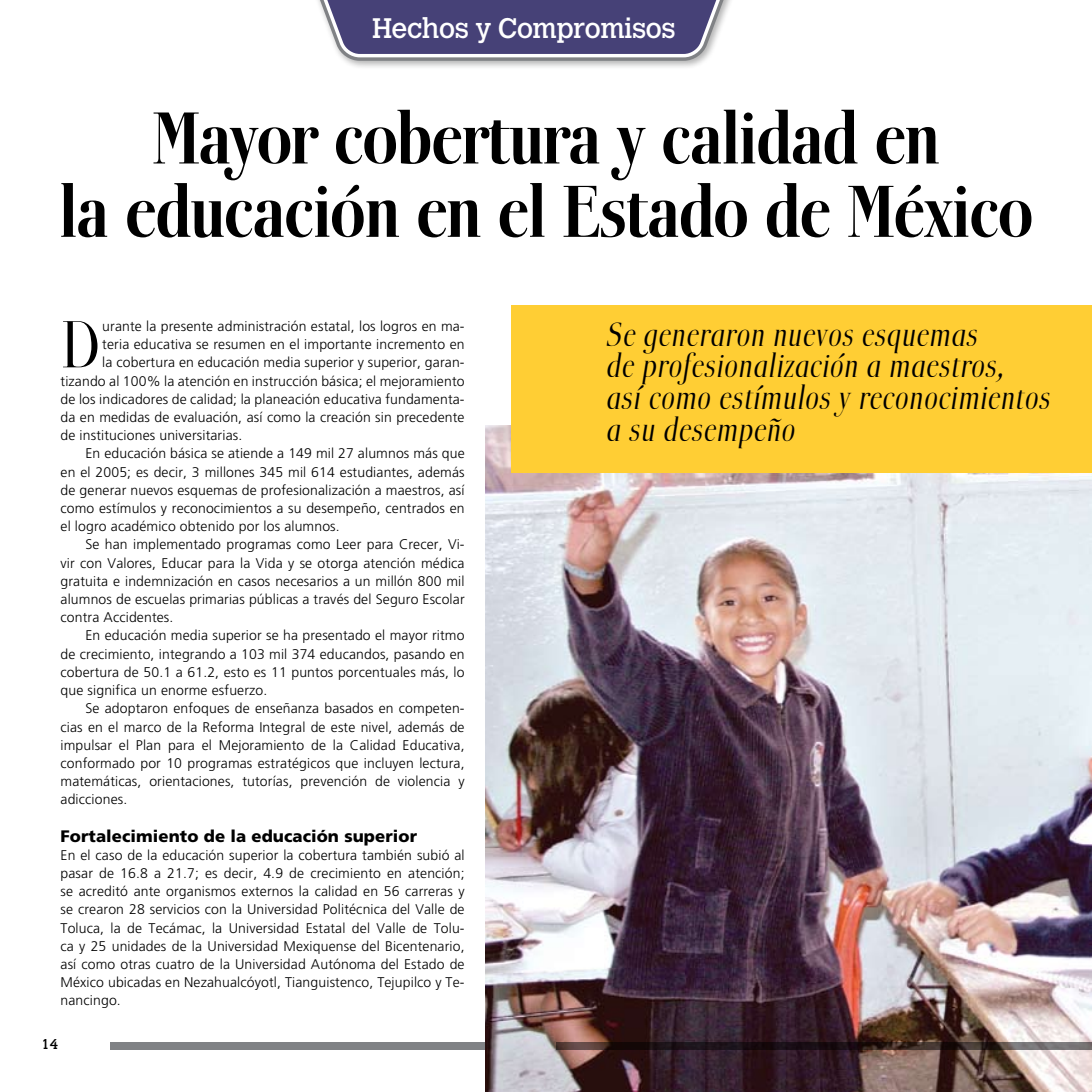
<style>
.page{position:relative;width:1092px;height:1092px;background:#fff}
.page>*{position:absolute;margin:0;border:0;box-sizing:border-box;transform-origin:0 0}
.t1{font:600 73.33px/73.3px "Boberia LL";letter-spacing:-.025em;color:#000;text-align:center}
.t2{font:300 66.33px "Boberia LL";color:#000}
.t3{font:italic 300 33.6px/31.7px "Boberia LL";color:#000}
.t4{font:28px "Calvert";letter-spacing:-.025em;color:#fff}
.t5{font:900 16.62px "Frutiger LT";letter-spacing:.005em;color:#000}
.t6{font:300 14px/18.2px "Frutiger CE";letter-spacing:.01em;color:#000;text-align:justify}
.t7{font:14px "Calvert";color:#000}
</style>
<div class="page">
<div style="left:110px;top:1041px;width:981px;height:8px;background:#808285"></div>
<img style="left:485px;top:425px;width:606px;height:666px">
<div style="left:511px;top:305px;width:580px;height:167px;background:#ffce34"></div>
<div style="left:313px;top:0;width:423px;height:70px;background:#000;opacity:.3"></div>
<svg style="left:317px;top:0;width:409px;height:61px;background:#625e89"></svg>
<svg style="left:556px;top:1041px;width:535px;height:8px;background:#3b2d2e"></svg>
<h3 class="t4" style="left:372px;top:12px;width:305px">Hechos y Compromisos</h3>
<h1 class="t1" style="left:59px;top:103px;width:976px">Mayor cobertura y calidad en<br>la educación en el Estado de México</h1>
<h2 class="t2" style="left:61px;top:308px;width:43px">D</h2>
<p class="t6" style="left:102px;top:317px;width:364px">urante la presente administración estatal, los logros en ma-</p>
<p class="t6" style="left:102px;top:335px;width:364px">teria educativa se resumen en el importante incremento en</p>
<p class="t6" style="left:102px;top:353px;width:364px">la cobertura en educación media superior y superior, garan-</p>
<p class="t6" style="left:61px;top:371px;width:405px">tizando al 100% la atención en instrucción básica; el mejoramiento</p>
<p class="t6" style="left:61px;top:389px;width:405px">de los indicadores de calidad; la planeación educativa fundamenta-</p>
<p class="t6" style="left:61px;top:408px;width:405px">da en medidas de evaluación, así como la creación sin precedente</p>
<p class="t6" style="left:61px;top:426px;width:183px">de instituciones universitarias.</p>
<p class="t6" style="left:85px;top:444px;width:381px">En educación básica se atiende a 149 mil 27 alumnos más que</p>
<p class="t6" style="left:61px;top:462px;width:405px">en el 2005; es decir, 3 millones 345 mil 614 estudiantes, además</p>
<p class="t6" style="left:61px;top:480px;width:405px">de generar nuevos esquemas de profesionalización a maestros, así</p>
<p class="t6" style="left:61px;top:499px;width:405px">como estímulos y reconocimientos a su desempeño, centrados en</p>
<p class="t6" style="left:61px;top:517px;width:281px">el logro académico obtenido por los alumnos.</p>
<p class="t6" style="left:85px;top:535px;width:381px">Se han implementado programas como Leer para Crecer, Vi-</p>
<p class="t6" style="left:61px;top:553px;width:405px">vir con Valores, Educar para la Vida y se otorga atención médica</p>
<p class="t6" style="left:61px;top:571px;width:405px">gratuita e indemnización en casos necesarios a un millón 800 mil</p>
<p class="t6" style="left:61px;top:590px;width:405px">alumnos de escuelas primarias públicas a través del Seguro Escolar</p>
<p class="t6" style="left:61px;top:608px;width:114px">contra Accidentes.</p>
<p class="t6" style="left:85px;top:626px;width:380px">En educación media superior se ha presentado el mayor ritmo</p>
<p class="t6" style="left:61px;top:644px;width:405px">de crecimiento, integrando a 103 mil 374 educandos, pasando en</p>
<p class="t6" style="left:61px;top:662px;width:405px">cobertura de 50.1 a 61.2, esto es 11 puntos porcentuales más, lo</p>
<p class="t6" style="left:61px;top:681px;width:208px">que significa un enorme esfuerzo.</p>
<p class="t6" style="left:85px;top:699px;width:381px">Se adoptaron enfoques de enseñanza basados en competen-</p>
<p class="t6" style="left:61px;top:717px;width:405px">cias en el marco de la Reforma Integral de este nivel, además de</p>
<p class="t6" style="left:61px;top:735px;width:405px">impulsar el Plan para el Mejoramiento de la Calidad Educativa,</p>
<p class="t6" style="left:61px;top:753px;width:405px">conformado por 10 programas estratégicos que incluyen lectura,</p>
<p class="t6" style="left:61px;top:772px;width:405px">matemáticas, orientaciones, tutorías, prevención de violencia y</p>
<p class="t6" style="left:61px;top:790px;width:68px">adicciones.</p>
<p class="t5" style="left:61px;top:825px;width:358px">Fortalecimiento de la educación superior</p>
<p class="t6" style="left:61px;top:845px;width:405px">En el caso de la educación superior la cobertura también subió al pasar de 16.8 a 21.7; es decir, 4.9 de crecimiento en atención; se acreditó ante organismos externos la calidad en 56 carreras y se crearon 28 servicios con la Universidad Politécnica del Valle de Toluca, la de Tecámac, la Universidad Estatal del Valle de Tolu&shy;ca y 25 unidades de la Universidad Mexiquense del Bicentenario, así como otras cuatro de la Universidad Autónoma del Estado de México ubicadas en Nezahualcóyotl, Tianguistenco, Tejupilco y Te&shy;nancingo.</p>
<p class="t7" style="left:42px;top:1035px;width:18px">14</p>
<h3 class="t3" style="left:606px;top:318px;width:446px">Se generaron nuevos esquemas<br>de profesionalización a maestros,<br>así como estímulos y reconocimientos a su desempeño</h3>
</div>
